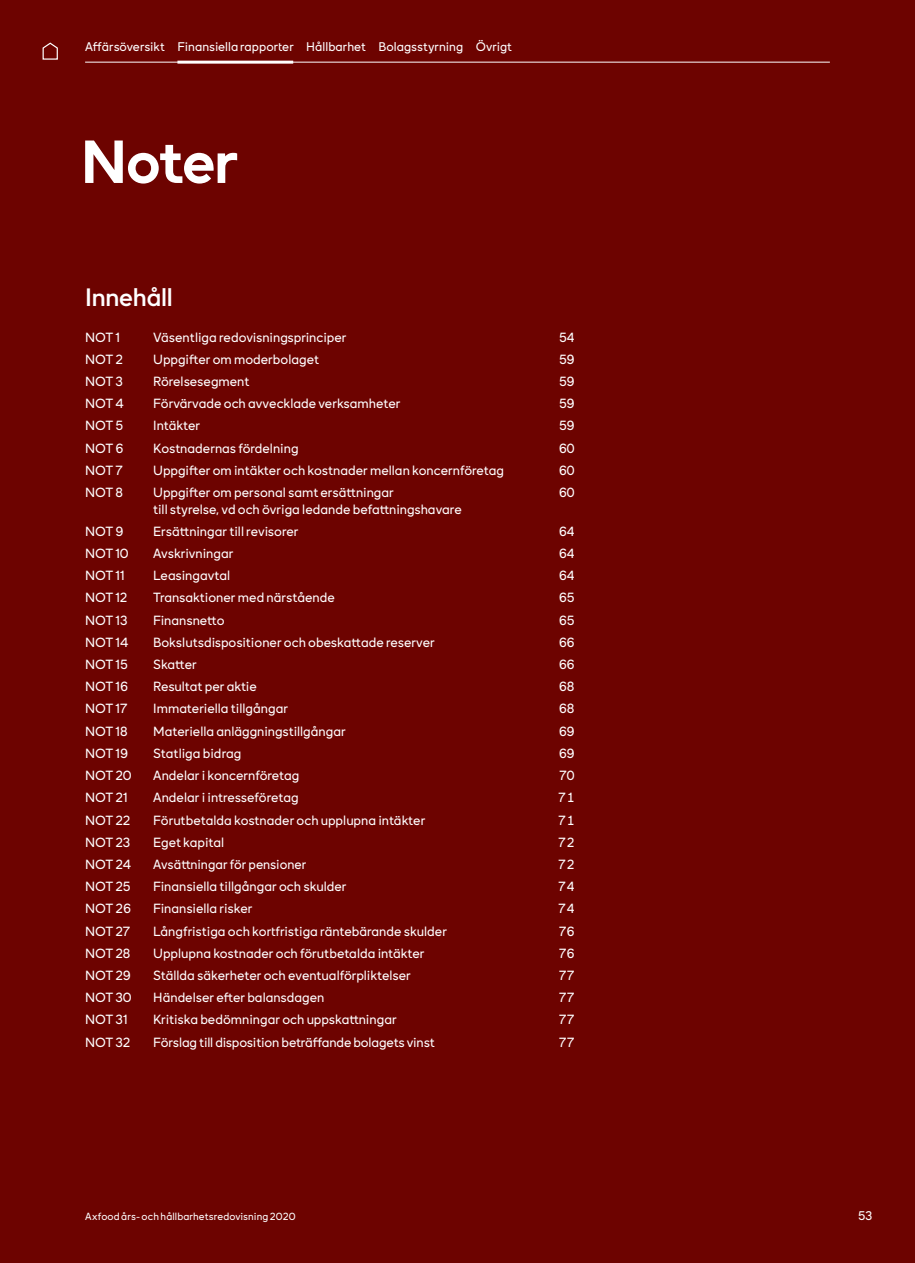
<style>
.page{position:relative;width:915px;height:1263px;background:#fff}
.page>*{position:absolute;margin:0;border:0;box-sizing:border-box;transform-origin:0 0}
.t1{font:700 61.5px "Axfood Sans";color:#fff}
.t2{font:500 25.5px "Axfood Sans";letter-spacing:-.01em;color:#fff}
.t3{font:13.5px/16.5px "Axfood Sans";color:#fff}
.t4{font:12.75px "Axfood Sans";color:#fff}
.t5{font:10.5px "Axfood Sans";letter-spacing:.01em;color:#fff}
</style>
<div class="page">
<div style="left:0;top:0;width:914px;height:1263px;background:#6d0300"></div>
<hr style="left:177px;top:61px;width:116px;height:3px;background:#fff">
<hr style="left:85px;top:62px;width:744px;height:1px;background:#fff">
<svg style="left:42px;top:42px;width:16px;height:18px"></svg>
<p class="t4" style="left:85px;top:39px;width:428px">Affärsöversikt Finansiella rapporter Hållbarhet Bolagsstyrning Övrigt</p>
<h1 class="t1" style="left:81px;top:123px;width:158px">Noter</h1>
<h2 class="t2" style="left:85px;top:281px;width:89px">Innehåll</h2>
<p class="t3" style="left:85px;top:329px;width:37px">NOT 1</p>
<p class="t3" style="left:153px;top:329px;width:195px">Väsentliga redovisningsprinciper</p>
<p class="t3" style="left:559px;top:329px;width:17px">54</p>
<p class="t3" style="left:85px;top:351px;width:39px">NOT 2</p>
<p class="t3" style="left:153px;top:351px;width:167px">Uppgifter om moderbolaget</p>
<p class="t3" style="left:559px;top:351px;width:17px">59</p>
<p class="t3" style="left:85px;top:373px;width:40px">NOT 3</p>
<p class="t3" style="left:153px;top:373px;width:98px">Rörelsesegment</p>
<p class="t3" style="left:559px;top:373px;width:17px">59</p>
<p class="t3" style="left:85px;top:395px;width:40px">NOT 4</p>
<p class="t3" style="left:153px;top:395px;width:249px">Förvärvade och avvecklade verksamheter</p>
<p class="t3" style="left:559px;top:395px;width:17px">59</p>
<p class="t3" style="left:85px;top:417px;width:40px">NOT 5</p>
<p class="t3" style="left:153px;top:417px;width:48px">Intäkter</p>
<p class="t3" style="left:559px;top:417px;width:17px">59</p>
<p class="t3" style="left:85px;top:440px;width:40px">NOT 6</p>
<p class="t3" style="left:153px;top:440px;width:147px">Kostnadernas fördelning</p>
<p class="t3" style="left:559px;top:440px;width:17px">60</p>
<p class="t3" style="left:85px;top:462px;width:39px">NOT 7</p>
<p class="t3" style="left:153px;top:462px;width:352px">Uppgifter om intäkter och kostnader mellan koncernföretag</p>
<p class="t3" style="left:559px;top:462px;width:17px">60</p>
<p class="t3" style="left:85px;top:484px;width:40px">NOT 8</p>
<p class="t3" style="left:153px;top:484px;width:310px">Uppgifter om personal samt ersättningar<br>till styrelse, vd och övriga ledande befattningshavare</p>
<p class="t3" style="left:559px;top:484px;width:17px">60</p>
<p class="t3" style="left:85px;top:523px;width:40px">NOT 9</p>
<p class="t3" style="left:153px;top:523px;width:147px">Ersättningar till revisorer</p>
<p class="t3" style="left:559px;top:523px;width:17px">64</p>
<p class="t3" style="left:85px;top:545px;width:45px">NOT 10</p>
<p class="t3" style="left:153px;top:545px;width:82px">Avskrivningar</p>
<p class="t3" style="left:559px;top:545px;width:17px">64</p>
<p class="t3" style="left:85px;top:567px;width:41px">NOT 11</p>
<p class="t3" style="left:153px;top:567px;width:78px">Leasingavtal</p>
<p class="t3" style="left:559px;top:567px;width:17px">64</p>
<p class="t3" style="left:85px;top:589px;width:44px">NOT 12</p>
<p class="t3" style="left:153px;top:589px;width:183px">Transaktioner med närstående</p>
<p class="t3" style="left:559px;top:589px;width:17px">65</p>
<p class="t3" style="left:85px;top:612px;width:44px">NOT 13</p>
<p class="t3" style="left:153px;top:612px;width:73px">Finansnetto</p>
<p class="t3" style="left:559px;top:612px;width:17px">65</p>
<p class="t3" style="left:85px;top:634px;width:45px">NOT 14</p>
<p class="t3" style="left:153px;top:634px;width:283px">Bokslutsdispositioner och obeskattade reserver</p>
<p class="t3" style="left:559px;top:634px;width:17px">66</p>
<p class="t3" style="left:85px;top:656px;width:44px">NOT 15</p>
<p class="t3" style="left:153px;top:656px;width:45px">Skatter</p>
<p class="t3" style="left:559px;top:656px;width:17px">66</p>
<p class="t3" style="left:85px;top:678px;width:45px">NOT 16</p>
<p class="t3" style="left:153px;top:678px;width:105px">Resultat per aktie</p>
<p class="t3" style="left:559px;top:678px;width:17px">68</p>
<p class="t3" style="left:85px;top:700px;width:44px">NOT 17</p>
<p class="t3" style="left:153px;top:700px;width:136px">Immateriella tillgångar</p>
<p class="t3" style="left:559px;top:700px;width:17px">68</p>
<p class="t3" style="left:85px;top:723px;width:44px">NOT 18</p>
<p class="t3" style="left:153px;top:723px;width:194px">Materiella anläggningstillgångar</p>
<p class="t3" style="left:559px;top:723px;width:17px">69</p>
<p class="t3" style="left:85px;top:745px;width:45px">NOT 19</p>
<p class="t3" style="left:153px;top:745px;width:90px">Statliga bidrag</p>
<p class="t3" style="left:559px;top:745px;width:17px">69</p>
<p class="t3" style="left:85px;top:767px;width:48px">NOT 20</p>
<p class="t3" style="left:153px;top:767px;width:148px">Andelar i koncernföretag</p>
<p class="t3" style="left:559px;top:767px;width:17px">70</p>
<p class="t3" style="left:85px;top:789px;width:44px">NOT 21</p>
<p class="t3" style="left:153px;top:789px;width:147px">Andelar i intresseföretag</p>
<p class="t3" style="left:558px;top:789px;width:18px">71</p>
<p class="t3" style="left:85px;top:811px;width:47px">NOT 22</p>
<p class="t3" style="left:153px;top:811px;width:273px">Förutbetalda kostnader och upplupna intäkter</p>
<p class="t3" style="left:558px;top:811px;width:18px">71</p>
<p class="t3" style="left:85px;top:834px;width:47px">NOT 23</p>
<p class="t3" style="left:153px;top:834px;width:72px">Eget kapital</p>
<p class="t3" style="left:558px;top:834px;width:18px">72</p>
<p class="t3" style="left:85px;top:856px;width:47px">NOT 24</p>
<p class="t3" style="left:153px;top:856px;width:155px">Avsättningar för pensioner</p>
<p class="t3" style="left:558px;top:856px;width:18px">72</p>
<p class="t3" style="left:85px;top:878px;width:47px">NOT 25</p>
<p class="t3" style="left:153px;top:878px;width:195px">Finansiella tillgångar och skulder</p>
<p class="t3" style="left:558px;top:878px;width:18px">74</p>
<p class="t3" style="left:85px;top:900px;width:48px">NOT 26</p>
<p class="t3" style="left:153px;top:900px;width:101px">Finansiella risker</p>
<p class="t3" style="left:558px;top:900px;width:18px">74</p>
<p class="t3" style="left:85px;top:922px;width:47px">NOT 27</p>
<p class="t3" style="left:153px;top:922px;width:295px">Långfristiga och kortfristiga räntebärande skulder</p>
<p class="t3" style="left:558px;top:922px;width:17px">76</p>
<p class="t3" style="left:85px;top:945px;width:47px">NOT 28</p>
<p class="t3" style="left:153px;top:945px;width:273px">Upplupna kostnader och förutbetalda intäkter</p>
<p class="t3" style="left:558px;top:945px;width:17px">76</p>
<p class="t3" style="left:85px;top:967px;width:47px">NOT 29</p>
<p class="t3" style="left:153px;top:967px;width:259px">Ställda säkerheter och eventualförpliktelser</p>
<p class="t3" style="left:558px;top:967px;width:17px">77</p>
<p class="t3" style="left:85px;top:989px;width:48px">NOT 30</p>
<p class="t3" style="left:153px;top:989px;width:173px">Händelser efter balansdagen</p>
<p class="t3" style="left:558px;top:989px;width:17px">77</p>
<p class="t3" style="left:85px;top:1011px;width:44px">NOT 31</p>
<p class="t3" style="left:153px;top:1011px;width:245px">Kritiska bedömningar och uppskattningar</p>
<p class="t3" style="left:558px;top:1011px;width:17px">77</p>
<p class="t3" style="left:85px;top:1033px;width:47px">NOT 32</p>
<p class="t3" style="left:153px;top:1033px;width:283px">Förslag till disposition beträffande bolagets vinst</p>
<p class="t3" style="left:558px;top:1033px;width:17px">77</p>
<p class="t5" style="left:85px;top:1210px;width:212px">Axfood års- och hållbarhetsredovisning 2020</p>
<p class="t4" style="left:857px;top:1208px;width:16px">53</p>
</div>
